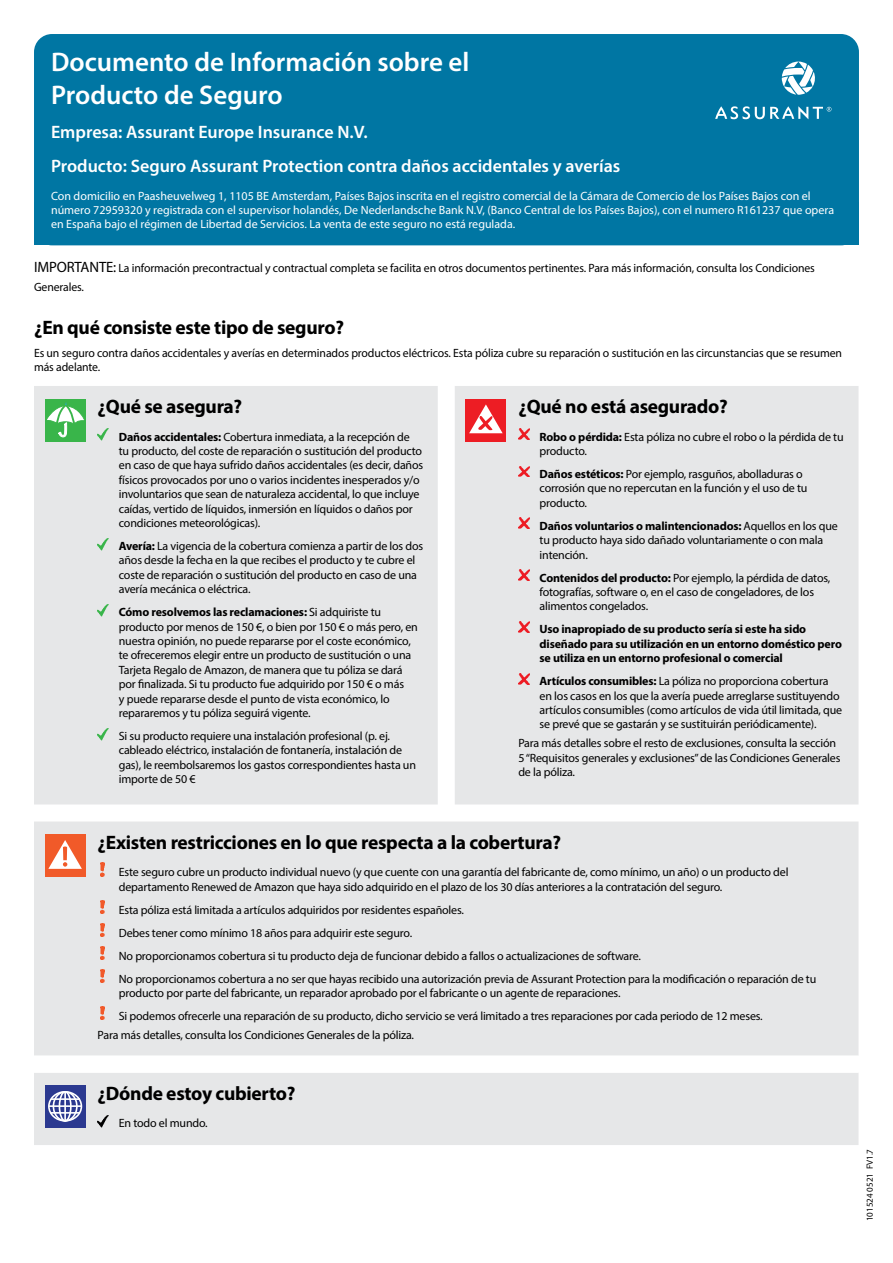
<style>
.page{position:relative;width:893px;height:1263px;background:#fff}
.page>*{position:absolute;margin:0;border:0;box-sizing:border-box;transform-origin:0 0}
.t1{font:600 27px/32.4px "Myriad Pro";color:#fff}
.t2{font:700 19.5px "Myriad Pro";letter-spacing:-.015em;color:#000}
.t3{font:600 18px/34.3px "Myriad Pro";color:#fff}
.t4{font:12px/14.4px "Myriad Pro";letter-spacing:-.015em;color:#000}
.t5{font:12px/14.4px "Myriad Pro";color:#fff}
.t6{font:700 12px/14.4px "Myriad Pro";letter-spacing:-.015em;color:#000}
.t7{font:9px "Myriad Pro";color:#000}
.s1{font-size:15px}
.s2{font-weight:700}
</style>
<div class="page">
<div style="left:34px;top:34px;width:825px;height:211px;background:#0076a3;border-radius:18px"></div>
<div style="left:34px;top:386px;width:824px;height:759px;background:#e6e7e8"></div>
<svg style="left:34px;top:1056px;width:824px;height:17px"></svg>
<div style="left:45px;top:399px;width:41px;height:42px;background:#39b54a"></div>
<svg style="left:47px;top:402px;width:37px;height:35px"></svg>
<svg style="left:98px;top:429px;width:10px;height:12px"></svg>
<svg style="left:98px;top:538px;width:10px;height:12px"></svg>
<svg style="left:98px;top:604px;width:10px;height:12px"></svg>
<svg style="left:98px;top:728px;width:10px;height:12px"></svg>
<div style="left:465px;top:399px;width:41px;height:42px;background:#ed1d24"></div>
<svg style="left:469px;top:404px;width:34px;height:29px"></svg>
<svg style="left:518px;top:429px;width:11px;height:10px"></svg>
<svg style="left:518px;top:466px;width:11px;height:11px"></svg>
<svg style="left:518px;top:518px;width:11px;height:11px"></svg>
<svg style="left:518px;top:570px;width:11px;height:10px"></svg>
<svg style="left:518px;top:621px;width:11px;height:11px"></svg>
<svg style="left:518px;top:673px;width:11px;height:11px"></svg>
<div style="left:45px;top:834px;width:41px;height:43px;background:#f15a29"></div>
<svg style="left:48px;top:840px;width:34px;height:29px"></svg>
<svg style="left:101px;top:863px;width:3px;height:13px"></svg>
<svg style="left:101px;top:900px;width:3px;height:13px"></svg>
<svg style="left:101px;top:923px;width:3px;height:13px"></svg>
<svg style="left:101px;top:946px;width:3px;height:13px"></svg>
<svg style="left:101px;top:969px;width:3px;height:13px"></svg>
<svg style="left:101px;top:1007px;width:3px;height:13px"></svg>
<svg style="left:45px;top:1085px;width:41px;height:43px"></svg>
<div style="left:48px;top:1091px;width:34px;height:30px;border:2px solid #fff;border-radius:50%"></div>
<div style="left:53px;top:1091px;width:25px;height:30px;border:2px solid #fff;border-radius:50%"></div>
<div style="left:59px;top:1091px;width:13px;height:30px;border:2px solid #fff;border-radius:50%"></div>
<hr style="left:64px;top:1092px;width:2px;height:29px;background:#fff">
<hr style="left:51px;top:1098px;width:29px;height:2px;background:#fff">
<hr style="left:51px;top:1112px;width:29px;height:2px;background:#fff">
<hr style="left:49px;top:1105px;width:32px;height:2px;background:#fff">
<svg style="left:98px;top:1115px;width:10px;height:12px"></svg>
<svg style="left:782px;top:62px;width:33px;height:33px"></svg>
<svg style="left:715px;top:106px;width:116px;height:13px"></svg>
<h1 class="t1" style="left:51px;top:45px;width:420px">Documento de Información sobre el<br>Producto de Seguro</h1>
<h3 class="t3" style="left:51px;top:114px;width:571px">Empresa: Assurant Europe Insurance N.V.<br>Producto: Seguro Assurant Protection contra daños accidentales y averías</h3>
<p class="t5" style="left:51px;top:188px;width:785px">Con domicilio en Paasheuvelweg 1, 1105 BE Amsterdam, Países Bajos inscrita en el registro comercial de la Cámara de Comercio de los Países Bajos con el número 72959320 y registrada con el supervisor holandés, De Nederlandsche Bank N.V, (Banco Central de los Países Bajos), con el numero R161237 que opera en España bajo el régimen de Libertad de Servicios. La venta de este seguro no está regulada.</p>
<p class="t4" style="left:34px;top:258px;width:782px;line-height:19.5px"><span class="s1">IMPORTANTE:</span> La información precontractual y contractual completa se facilita en otros documentos pertinentes. Para más información, consulta los Condiciones<br>Generales.</p>
<h2 class="t2" style="left:34px;top:314px;width:311px">¿En qué consiste este tipo de seguro?</h2>
<p class="t4" style="left:34px;top:345px;width:809px">Es un seguro contra daños accidentales y averías en determinados productos eléctricos. Esta póliza cubre su reparación o sustitución en las circunstancias que se resumen más adelante.</p>
<h2 class="t2" style="left:98px;top:394px;width:146px">¿Qué se asegura?</h2>
<p class="t4" style="left:119px;top:429px;width:306px"><span class="s2">Daños accidentales:</span> Cobertura inmediata, a la recepción de<br>tu producto, del coste de reparación o sustitución del producto en caso de que haya sufrido daños accidentales (es decir, daños físicos provocados por uno o varios incidentes inesperados y/o involuntarios que sean de naturaleza accidental, lo que incluye caídas, vertido de líquidos, inmersión en líquidos o daños por condiciones meteorológicas).</p>
<p class="t4" style="left:119px;top:539px;width:306px"><span class="s2">Avería:</span> La vigencia de la cobertura comienza a partir de los dos años desde la fecha en la que recibes el producto y te cubre el coste de reparación o sustitución del producto en caso de una avería mecánica o eléctrica.</p>
<p class="t4" style="left:119px;top:605px;width:300px"><span class="s2">Cómo resolvemos las reclamaciones:</span> Si adquiriste tu producto por menos de 150 €, o bien por 150 € o más pero, en nuestra opinión, no puede repararse por el coste económico, te ofreceremos elegir entre un producto de sustitución o una Tarjeta Regalo de Amazon, de manera que tu póliza se dará por finalizada. Si tu producto fue adquirido por 150 € o más<br>y puede repararse desde el punto de vista económico, lo repararemos y tu póliza seguirá vigente.</p>
<p class="t4" style="left:119px;top:729px;width:299px">Si su producto requiere una instalación profesional (p. ej. cableado eléctrico, instalación de fontanería, instalación de gas), le reembolsaremos los gastos correspondientes hasta un importe de 50 €</p>
<h2 class="t2" style="left:518px;top:394px;width:211px">¿Qué no está asegurado?</h2>
<p class="t4" style="left:540px;top:429px;width:306px"><span class="s2">Robo o pérdida:</span> Esta póliza no cubre el robo o la pérdida de tu producto.</p>
<p class="t4" style="left:540px;top:467px;width:269px"><span class="s2">Daños estéticos:</span> Por ejemplo, rasguños, abolladuras o corrosión que no repercutan en la función y el uso de tu producto.</p>
<p class="t4" style="left:540px;top:518px;width:300px"><span class="s2">Daños voluntarios o malintencionados:</span> Aquellos en los que tu producto haya sido dañado voluntariamente o con mala intención.</p>
<p class="t4" style="left:540px;top:570px;width:292px"><span class="s2">Contenidos del producto:</span> Por ejemplo, la pérdida de datos, fotografías, software o, en el caso de congeladores, de los alimentos congelados.</p>
<p class="t6" style="left:540px;top:622px;width:304px">Uso inapropiado de su producto sería si este ha sido diseñado para su utilización en un entorno doméstico pero se utiliza en un entorno profesional o comercial</p>
<p class="t4" style="left:540px;top:674px;width:304px"><span class="s2">Artículos consumibles:</span> La póliza no proporciona cobertura en los casos en los que la avería puede arreglarse sustituyendo artículos consumibles (como artículos de vida útil limitada, que se prevé que se gastarán y se sustituirán periódicamente).</p>
<p class="t4" style="left:518px;top:736px;width:324px">Para más detalles sobre el resto de exclusiones, consulta la sección<br>5 “Requisitos generales y exclusiones” de las Condiciones Generales de la póliza.</p>
<h2 class="t2" style="left:98px;top:830px;width:465px">¿Existen restricciones en lo que respecta a la cobertura?</h2>
<p class="t4" style="left:119px;top:865px;width:671px">Este seguro cubre un producto individual nuevo (y que cuente con una garantía del fabricante de, como mínimo, un año) o un producto del departamento Renewed de Amazon que haya sido adquirido en el plazo de los 30 días anteriores a la contratación del seguro.</p>
<p class="t4" style="left:119px;top:898px;width:699px;line-height:23px">Esta póliza está limitada a artículos adquiridos por residentes españoles.<br>Debes tener como mínimo 18 años para adquirir este seguro.<br>No proporcionamos cobertura si tu producto deja de funcionar debido a fallos o actualizaciones de software.<br>No proporcionamos cobertura a no ser que hayas recibido una autorización previa de Assurant Protection para la modificación o reparación de tu</p>
<p class="t4" style="left:119px;top:981px;width:645px;line-height:23px">producto por parte del fabricante, un reparador aprobado por el fabricante o un agente de reparaciones.<br>Si podemos ofrecerle una reparación de su producto, dicho servicio se verá limitado a tres reparaciones por cada periodo de 12 meses.</p>
<p class="t4" style="left:98px;top:1027px;width:318px">Para más detalles, consulta los Condiciones Generales de la póliza.</p>
<h2 class="t2" style="left:98px;top:1081px;width:199px">¿Dónde estoy cubierto?</h2>
<p class="t4" style="left:119px;top:1116px;width:90px">En todo el mundo.</p>
<p class="t7" style="left:864px;top:1221px;width:74px;rotate:-90deg">101524 0521 FV1.7</p>
</div>
